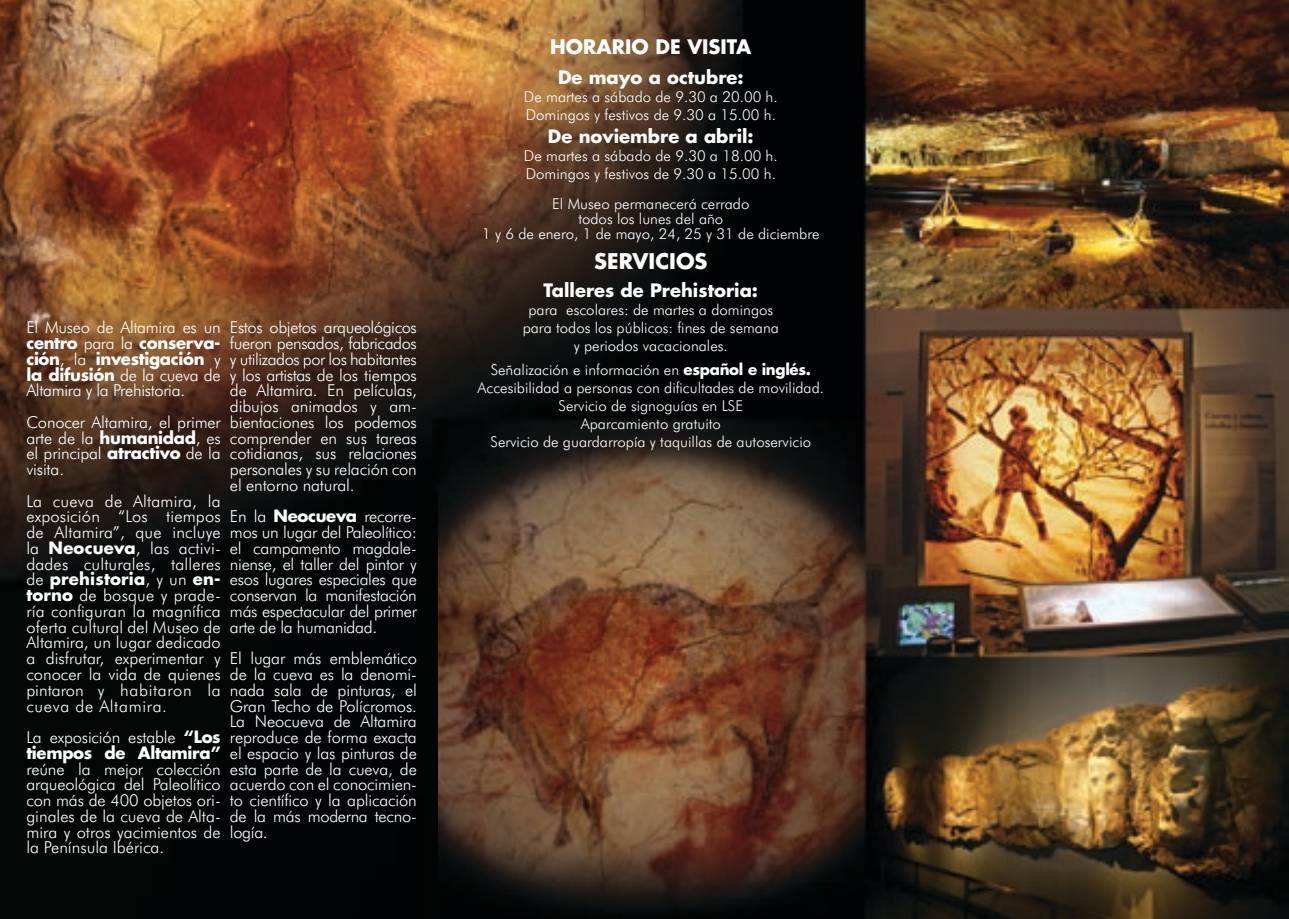
<style>
.page{position:relative;width:1289px;height:919px;background:#fff}
.page>*{position:absolute;margin:0;border:0;box-sizing:border-box;transform-origin:0 0}
.t1{font:700 21px "Futura";color:#fff}
.t2{font:700 19.5px "Futura";color:#fff}
.t3{font:700 18px "Futura";color:#fff}
.t4{font:300 16.5px/15.8px "Futura BT";letter-spacing:-.01em;color:#fff;text-align:justify}
.t5{font:300 15px "Futura BT";color:#fff}
.s1{font-family:"Futura";font-weight:700}
</style>
<div class="page">
<img style="left:0;top:0;width:1288px;height:918px">
<div style="left:425px;top:492px;width:13px;height:426px;background:#030505"></div>
<p class="t4" style="left:26px;top:319px;width:196px">El Museo de Altamira es un <span class="s1">centro</span> para la <span class="s1">conserva&shy;ción</span>, la <span class="s1">investigación</span> y <span class="s1">la difusión</span> de la cueva de Altamira y la Prehistoria.</p>
<p class="t4" style="left:26px;top:414px;width:196px">Conocer Altamira, el primer arte de la <span class="s1">humanidad</span>, es el principal <span class="s1">atractivo</span> de la visita.</p>
<p class="t4" style="left:26px;top:492px;width:196px">La cueva de Altamira, la exposición “Los tiempos de Altamira”, que incluye la <span class="s1">Neocueva</span>, las activi&shy;dades culturales, talleres de <span class="s1">prehistoria</span>, y un <span class="s1">en&shy;torno</span> de bosque y prade&shy;ría configuran la magnífica oferta cultural del Museo de Altamira, un lugar dedicado a disfrutar, experimentar y conocer la vida de quienes pintaron y habitaron la cueva de Altamira.</p>
<p class="t4" style="left:26px;top:729px;width:196px">La exposición estable <span class="s1">“Los tiempos de Altamira” </span>reúne la mejor colección arqueológica del Paleolítico con más de 400 objetos ori&shy;ginales de la cueva de Alta&shy;mira y otros yacimientos de la Península Ibérica.</p>
<p class="t4" style="left:230px;top:319px;width:188px">Estos objetos arqueológicos fueron pensados, fabricados y utilizados por los habitantes y los artistas de los tiempos de Altamira. En películas, dibujos animados y am&shy;bientaciones los podemos comprender en sus tareas cotidianas, sus relaciones personales y su relación con el entorno natural.</p>
<p class="t4" style="left:230px;top:508px;width:188px">En la <span class="s1">Neocueva</span> recorre&shy;mos un lugar del Paleolítico: el campamento magdale&shy;niense, el taller del pintor y esos lugares especiales que conservan la manifestación más espectacular del primer arte de la humanidad.</p>
<p class="t4" style="left:230px;top:650px;width:188px">El lugar más emblemático de la cueva es la denomi&shy;nada sala de pinturas, el Gran Techo de Polícromos.<br>La Neocueva de Altamira reproduce de forma exacta el espacio y las pinturas de esta parte de la cueva, de acuerdo con el conocimien&shy;to científico y la aplicación de la más moderna tecno&shy;logía.</p>
<p class="t2" style="left:550px;top:34px;width:203px">HORARIO DE VISITA</p>
<p class="t3" style="left:558px;top:66px;width:187px">De mayo a octubre:</p>
<p class="t5" style="left:524px;top:88px;width:255px">De martes a sábado de 9.30 a 20.00 h.</p>
<p class="t5" style="left:525px;top:106px;width:252px">Domingos y festivos de 9.30 a 15.00 h.</p>
<p class="t3" style="left:548px;top:124px;width:207px">De noviembre a abril:</p>
<p class="t5" style="left:524px;top:146px;width:255px">De martes a sábado de 9.30 a 18.00 h.</p>
<p class="t5" style="left:525px;top:164px;width:252px">Domingos y festivos de 9.30 a 15.00 h.</p>
<p class="t5" style="left:552px;top:194px;width:199px">El Museo permanecerá cerrado</p>
<p class="t5" style="left:578px;top:209px;width:146px">todos los lunes del año</p>
<p class="t5" style="left:482px;top:224px;width:339px">1 y 6 de enero, 1 de mayo, 24, 25 y 31 de diciembre</p>
<p class="t1" style="left:594px;top:247px;width:115px">SERVICIOS</p>
<p class="t3" style="left:543px;top:278px;width:216px">Talleres de Prehistoria:</p>
<p class="t5" style="left:528px;top:301px;width:246px">para escolares: de martes a domingos</p>
<p class="t5" style="left:522px;top:319px;width:258px">para todos los públicos: fines de semana</p>
<p class="t5" style="left:574px;top:337px;width:156px">y periodos vacacionales.</p>
<p class="t5" style="left:490px;top:360px;width:322px">Señalización e información en <span class="s1">español e inglés.</span></p>
<p class="t5" style="left:477px;top:378px;width:348px">Accesibilidad a personas con dificultades de movilidad.</p>
<p class="t5" style="left:558px;top:396px;width:186px">Servicio de signoguías en LSE</p>
<p class="t5" style="left:581px;top:414px;width:141px">Aparcamiento gratuito</p>
<p class="t5" style="left:490px;top:432px;width:322px">Servicio de guardarropía y taquillas de autoservicio</p>
</div>
